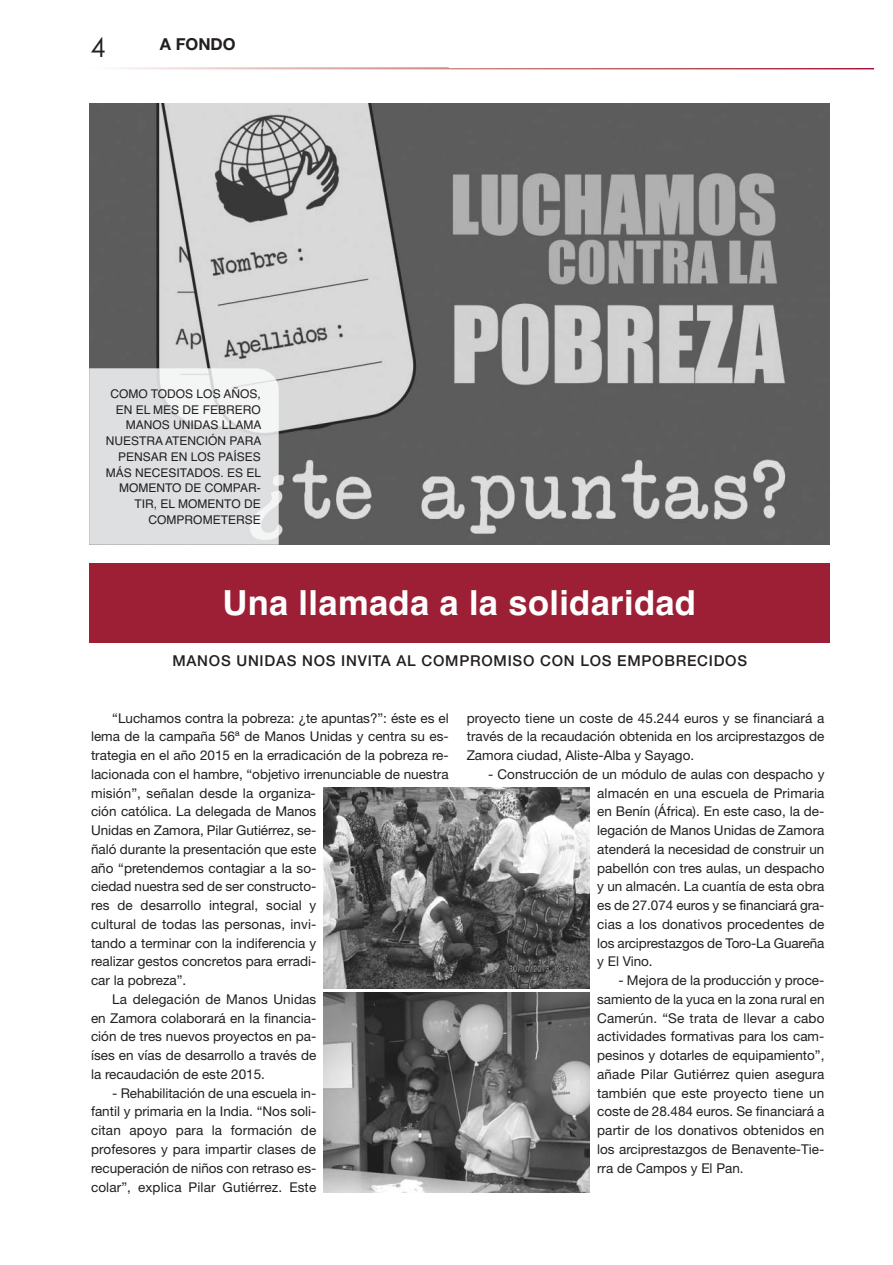
<style>
.page{position:relative;width:893px;height:1265px;background:#fff}
.page>*{position:absolute;margin:0;border:0;box-sizing:border-box;transform-origin:0 0}
.t1{font:700 34.5px "Helvetica";letter-spacing:.01em;color:#fff}
.t2{font:27px "Century Gothic";color:#231f20}
.t3{font:700 16.5px "Helvetica Neue";color:#231f20}
.t4{font:500 15px "Helvetica Neue";letter-spacing:.05em;color:#231f20}
.t5{font:13.5px/18.8px "Helvetica Neue";color:#231f20;text-align:justify}
.t6{font:12px/15.8px "Helvetica";color:#231f20;text-align:right}
</style>
<div class="page">
<img style="left:117px;top:67px;width:756px;height:2px">
<div style="left:89px;top:562px;width:740px;height:80px;background:#9d1f35"></div>
<img style="left:89px;top:104px;width:740px;height:441px">
<img style="left:89px;top:368px;width:190px;height:177px">
<img style="left:324px;top:788px;width:265px;height:200px">
<img style="left:324px;top:992px;width:265px;height:200px">
<h2 class="t2" style="left:91px;top:37px;width:16px">4</h2>
<p class="t3" style="left:160px;top:38px;width:77px">A FONDO</p>
<p class="t6" style="left:106px;top:387px;width:157px">COMO TODOS LOS AÑOS,<br>EN EL MES DE FEBRERO<br>MANOS UNIDAS LLAMA<br>NUESTRA ATENCIÓN PARA<br>PENSAR EN LOS PAÍSES<br>MÁS NECESITADOS. ES EL<br>MOMENTO DE COMPAR-<br>TIR, EL MOMENTO DE<br>COMPROMETERSE</p>
<h1 class="t1" style="left:222px;top:590px;width:475px">Una llamada a la solidaridad</h1>
<p class="t4" style="left:172px;top:655px;width:576px">MANOS UNIDAS NOS INVITA AL COMPROMISO CON LOS EMPOBRECIDOS</p>
<p class="t5" style="left:112px;top:709px;width:338px">“Luchamos contra la pobreza: ¿te apuntas?”: éste es el</p>
<p class="t5" style="left:91px;top:728px;width:359px">lema de la campaña 56ª de Manos Unidas y centra su es-</p>
<p class="t5" style="left:91px;top:747px;width:359px">trategia en el año 2015 en la erradicación de la pobreza re-</p>
<p class="t5" style="left:91px;top:766px;width:359px">lacionada con el hambre, “objetivo irrenunciable de nuestra</p>
<p class="t5" style="left:91px;top:784px;width:226px">misión”, señalan desde la organiza-</p>
<p class="t5" style="left:91px;top:803px;width:227px">ción católica. La delegada de Manos</p>
<p class="t5" style="left:91px;top:822px;width:227px">Unidas en Zamora, Pilar Gutiérrez, se-</p>
<p class="t5" style="left:91px;top:841px;width:227px">ñaló durante la presentación que este</p>
<p class="t5" style="left:91px;top:859px;width:227px">año “pretendemos contagiar a la so-</p>
<p class="t5" style="left:91px;top:878px;width:227px">ciedad nuestra sed de ser constructo-</p>
<p class="t5" style="left:91px;top:897px;width:227px">res de desarrollo integral, social y</p>
<p class="t5" style="left:91px;top:916px;width:227px">cultural de todas las personas, invi-</p>
<p class="t5" style="left:91px;top:934px;width:227px">tando a terminar con la indiferencia y</p>
<p class="t5" style="left:91px;top:953px;width:227px">realizar gestos concretos para erradi-</p>
<p class="t5" style="left:91px;top:972px;width:97px">car la pobreza”.</p>
<p class="t5" style="left:112px;top:991px;width:205px">La delegación de Manos Unidas</p>
<p class="t5" style="left:91px;top:1009px;width:227px">en Zamora colaborará en la financia-</p>
<p class="t5" style="left:91px;top:1028px;width:227px">ción de tres nuevos proyectos en pa-</p>
<p class="t5" style="left:91px;top:1047px;width:227px">íses en vías de desarrollo a través de</p>
<p class="t5" style="left:91px;top:1066px;width:175px">la recaudación de este 2015.</p>
<p class="t5" style="left:91px;top:1084px;width:227px;text-indent:21px">- Rehabilitación de una escuela in&shy;fantil y primaria en la India. “Nos soli&shy;citan apoyo para la formación de profesores y para impartir clases de recuperación de niños con retraso es&shy;colar”, explica Pilar Gutiérrez. Este</p>
<p class="t5" style="left:466px;top:709px;width:359px">proyecto tiene un coste de 45.244 euros y se financiará a través de la recaudación obtenida en los arciprestazgos de Zamora ciudad, Aliste-Alba y Sayago.</p>
<p class="t5" style="left:597px;top:766px;width:229px;text-indent:-109px">- Construcción de un módulo de aulas con despacho y almacén en una escuela de Primaria en Benín (África). En este caso, la de&shy;legación de Manos Unidas de Zamora atenderá la necesidad de construir un pabellón con tres aulas, un despacho y un almacén. La cuantía de esta obra es de 27.074 euros y se financiará gra&shy;cias a los donativos procedentes de los arciprestazgos de Toro-La Guareña y El Vino.</p>
<p class="t5" style="left:597px;top:972px;width:229px;text-indent:21px">- Mejora de la producción y proce&shy;samiento de la yuca en la zona rural en Camerún. “Se trata de llevar a cabo actividades formativas para los cam&shy;pesinos y dotarles de equipamiento”, añade Pilar Gutiérrez quien asegura también que este proyecto tiene un coste de 28.484 euros. Se financiará a partir de los donativos obtenidos en los arciprestazgos de Benavente-Tie&shy;rra de Campos y El Pan.</p>
</div>
